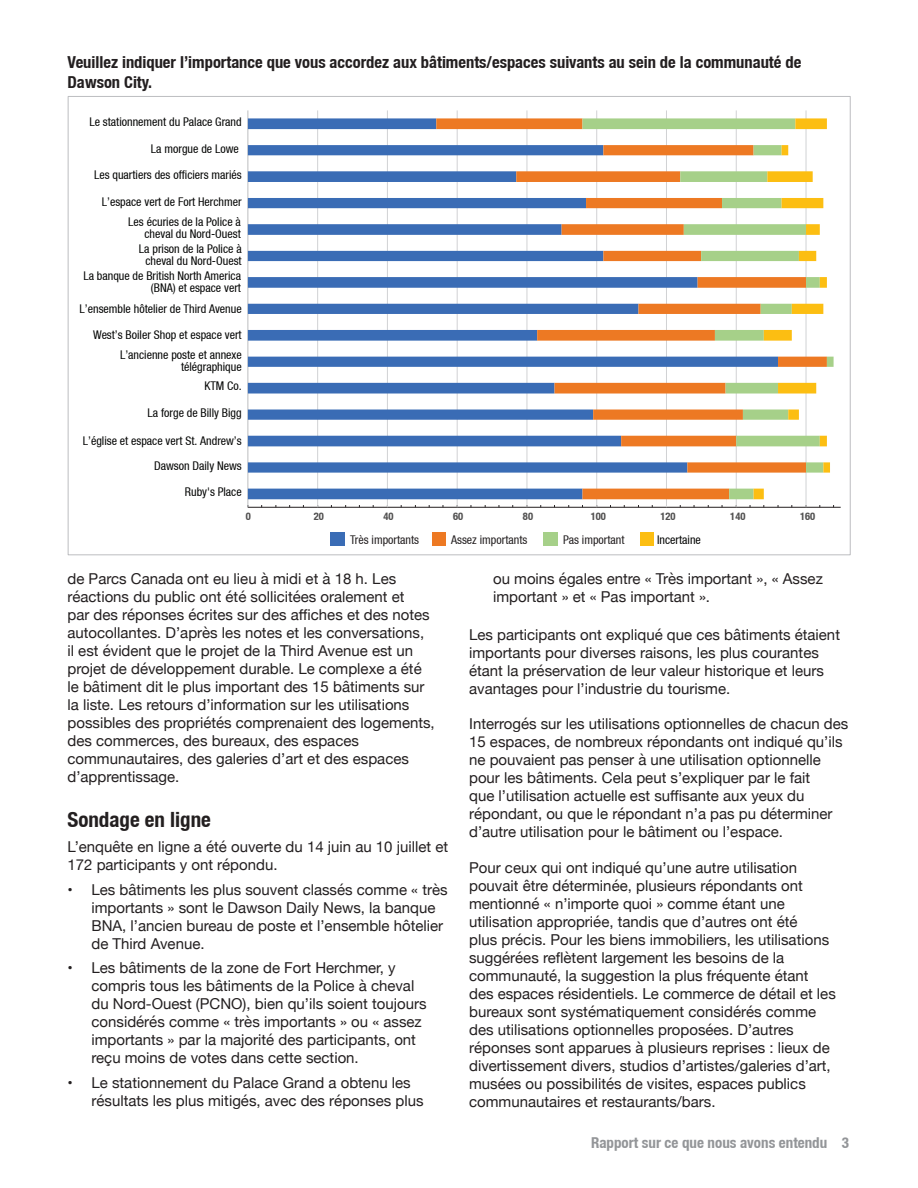
<style>
.page{position:relative;width:918px;height:1188px;background:#fff}
.page>*{position:absolute;margin:0;border:0;box-sizing:border-box;transform-origin:0 0}
.subheader{font:700 condensed 21px "Helvetica Neue";color:#231f20}
.subheader-2{font:700 condensed 16.5px/19.8px "Helvetica Neue";color:#231f20}
.bullet_list{font:15px/18px "Helvetica Neue";color:#231f20}
.t1{font:700 condensed 15px "Helvetica Neue";color:#939598}
.t2{font:12px/12px "Helvetica Neue Condensed";color:#040504;text-align:right}
.t3{font:12px "Helvetica Neue Condensed";color:#231f20}
.t4{font:700 condensed 10.5px "Helvetica Neue";color:#504f4f}
</style>
<div class="page">
<hr style="left:248px;top:507px;width:593px;height:1px;background:#231f20">
<hr style="left:248px;top:110px;width:1px;height:397px;background:#bcbdc0">
<div style="left:330px;top:532px;width:15px;height:14px;background:#3a6cb5"></div>
<div style="left:432px;top:532px;width:13px;height:14px;background:#ed7923"></div>
<div style="left:543px;top:532px;width:15px;height:14px;background:#a6d089"></div>
<div style="left:640px;top:532px;width:14px;height:14px;background:#fcbe12"></div>
<hr style="left:317px;top:110px;width:1px;height:397px;background:#d1d2d4">
<hr style="left:387px;top:110px;width:1px;height:397px;background:#d1d2d4">
<hr style="left:457px;top:110px;width:1px;height:397px;background:#d1d2d4">
<hr style="left:527px;top:110px;width:1px;height:397px;background:#d1d2d4">
<hr style="left:596px;top:110px;width:1px;height:397px;background:#d1d2d4">
<hr style="left:666px;top:110px;width:1px;height:397px;background:#d1d2d4">
<hr style="left:736px;top:110px;width:1px;height:397px;background:#d1d2d4">
<hr style="left:806px;top:110px;width:1px;height:397px;background:#d1d2d4">
<svg style="left:248px;top:118px;width:188px;height:381px"></svg>
<svg style="left:436px;top:118px;width:147px;height:381px"></svg>
<svg style="left:583px;top:118px;width:251px;height:381px"></svg>
<svg style="left:754px;top:118px;width:76px;height:381px"></svg>
<p class="subheader-2" style="left:68px;top:52px;width:735px">Veuillez indiquer l’importance que vous accordez aux bâtiments/espaces suivants au sein de la communauté de<br>Dawson City.</p>
<p class="t2" style="left:89px;top:116px;width:154px">Le stationnement du Palace Grand</p>
<p class="t2" style="left:151px;top:142px;width:89px">La morgue de Lowe</p>
<p class="t2" style="left:94px;top:169px;width:149px">Les quartiers des officiers mariés</p>
<p class="t2" style="left:102px;top:195px;width:141px">L’espace vert de Fort Herchmer</p>
<p class="t2" style="left:128px;top:216px;width:114px">Les écuries de la Police à cheval du Nord-Ouest</p>
<p class="t2" style="left:83px;top:270px;width:159px">La banque de British North America (BNA) et espace vert</p>
<p class="t2" style="left:139px;top:242px;width:104px;text-align:center">La prison de la Police à cheval du Nord-Ouest</p>
<p class="t2" style="left:80px;top:302px;width:164px">L’ensemble hôtelier de Third Avenue</p>
<p class="t2" style="left:93px;top:329px;width:150px">West’s Boiler Shop et espace vert</p>
<p class="t2" style="left:120px;top:348px;width:123px">L’ancienne poste et annexe télégraphique</p>
<p class="t2" style="left:204px;top:380px;width:39px">KTM Co.</p>
<p class="t2" style="left:148px;top:407px;width:96px">La forge de Billy Bigg</p>
<p class="t2" style="left:83px;top:434px;width:160px">L’église et espace vert St. Andrew’s</p>
<p class="t2" style="left:154px;top:460px;width:89px">Dawson Daily News</p>
<p class="t2" style="left:185px;top:486px;width:58px">Ruby's Place</p>
<p class="t4" style="left:246px;top:510px;width:7px">0</p>
<p class="t4" style="left:314px;top:510px;width:12px">20</p>
<p class="t4" style="left:383px;top:510px;width:12px">40</p>
<p class="t4" style="left:453px;top:510px;width:12px">60</p>
<p class="t4" style="left:523px;top:510px;width:12px">80</p>
<p class="t4" style="left:591px;top:510px;width:17px">100</p>
<p class="t4" style="left:661px;top:510px;width:17px">120</p>
<p class="t4" style="left:730px;top:510px;width:17px">140</p>
<p class="t4" style="left:800px;top:510px;width:17px">160</p>
<p class="t3" style="left:350px;top:533px;width:70px">Très importants</p>
<p class="t3" style="left:451px;top:533px;width:78px">Assez importants</p>
<p class="t3" style="left:563px;top:533px;width:63px">Pas important</p>
<p class="t2" style="left:657px;top:534px;width:45px">Incertaine</p>
<p class="bullet_list" style="left:68px;top:570px;width:369px">de Parcs Canada ont eu lieu à midi et à 18 h. Les réactions du public ont été sollicitées oralement et<br>par des réponses écrites sur des affiches et des notes autocollantes. D’après les notes et les conversations,<br>il est évident que le projet de la Third Avenue est un projet de développement durable. Le complexe a été le bâtiment dit le plus important des 15 bâtiments sur la liste. Les retours d’information sur les utilisations possibles des propriétés comprenaient des logements, des commerces, des bureaux, des espaces communautaires, des galeries d’art et des espaces d’apprentissage.</p>
<p class="subheader" style="left:68px;top:807px;width:145px">Sondage en ligne</p>
<p class="bullet_list" style="left:68px;top:838px;width:382px">L’enquête en ligne a été ouverte du 14 juin au 10 juillet et<br>172 participants y ont répondu.</p>
<p class="bullet_list" style="left:92px;top:881px;width:358px;text-indent:-24px">• Les bâtiments les plus souvent classés comme « très importants » sont le Dawson Daily News, la banque BNA, l’ancien bureau de poste et l’ensemble hôtelier de Third Avenue.</p>
<p class="bullet_list" style="left:92px;top:960px;width:337px;text-indent:-24px">• Les bâtiments de la zone de Fort Herchmer, y compris tous les bâtiments de la Police à cheval du Nord-Ouest (PCNO), bien qu’ils soient toujours considérés comme « très importants » ou « assez importants » par la majorité des participants, ont reçu moins de votes dans cette section.</p>
<p class="bullet_list" style="left:92px;top:1075px;width:334px;text-indent:-24px">• Le stationnement du Palace Grand a obtenu les résultats les plus mitigés, avec des réponses plus</p>
<p class="bullet_list" style="left:493px;top:570px;width:331px">ou moins égales entre « Très important », « Assez important » et « Pas important ».</p>
<p class="bullet_list" style="left:469px;top:627px;width:372px">Les participants ont expliqué que ces bâtiments étaient importants pour diverses raisons, les plus courantes étant la préservation de leur valeur historique et leurs avantages pour l’industrie du tourisme.</p>
<p class="bullet_list" style="left:469px;top:716px;width:381px">Interrogés sur les utilisations optionnelles de chacun des 15 espaces, de nombreux répondants ont indiqué qu’ils ne pouvaient pas penser à une utilisation optionnelle pour les bâtiments. Cela peut s’expliquer par le fait<br>que l’utilisation actuelle est suffisante aux yeux du répondant, ou que le répondant n’a pas pu déterminer d’autre utilisation pour le bâtiment ou l’espace.</p>
<p class="bullet_list" style="left:469px;top:859px;width:368px">Pour ceux qui ont indiqué qu’une autre utilisation pouvait être déterminée, plusieurs répondants ont mentionné « n’importe quoi » comme étant une utilisation appropriée, tandis que d’autres ont été<br>plus précis. Pour les biens immobiliers, les utilisations suggérées reflètent largement les besoins de la communauté, la suggestion la plus fréquente étant des espaces résidentiels. Le commerce de détail et les bureaux sont systématiquement considérés comme des utilisations optionnelles proposées. D’autres réponses sont apparues à plusieurs reprises : lieux de divertissement divers, studios d’artistes/galeries d’art, musées ou possibilités de visites, espaces publics communautaires et restaurants/bars.</p>
<p class="t1" style="left:591px;top:1134px;width:260px">Rapport sur ce que nous avons entendu 3</p>
</div>
